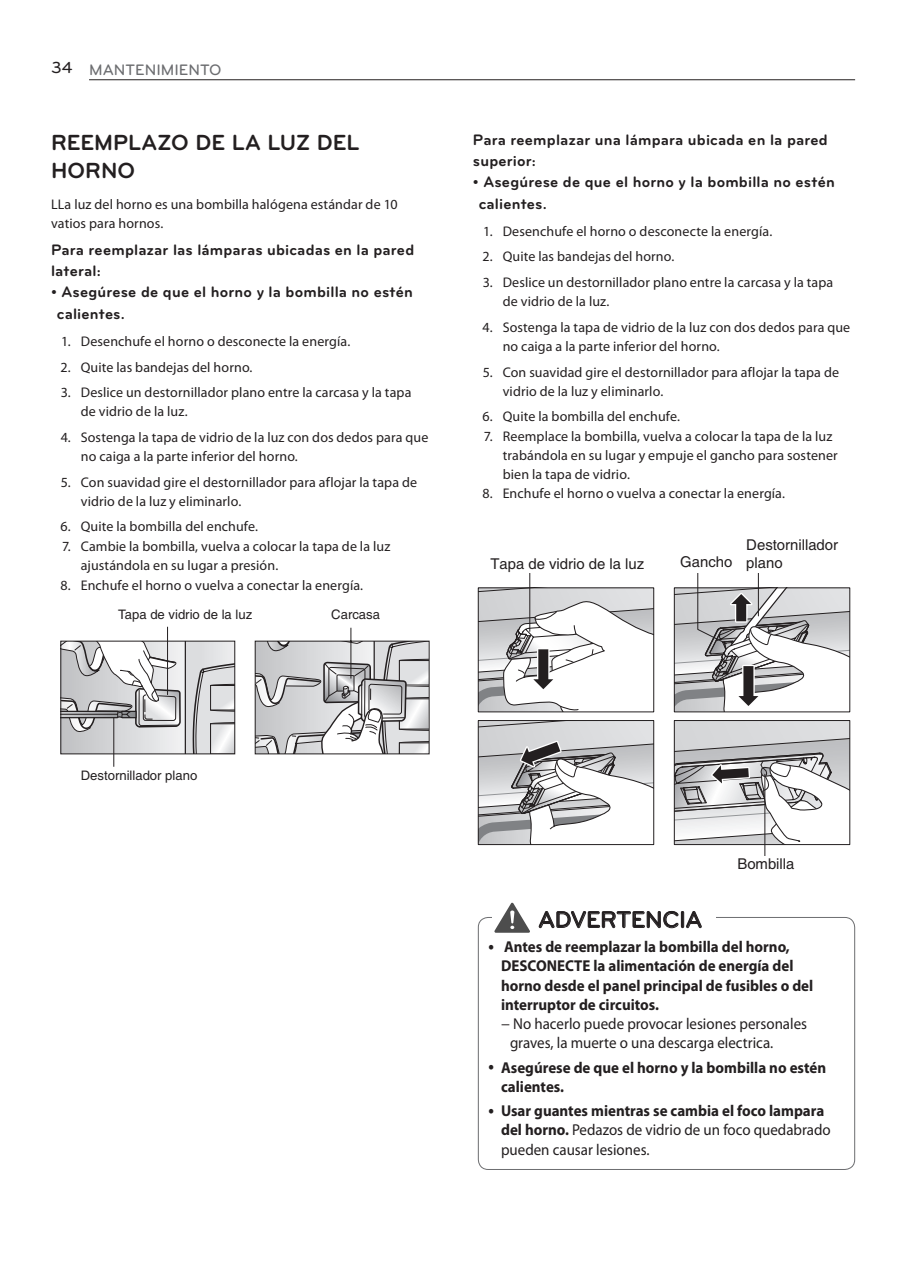
<style>
.page{position:relative;width:905px;height:1278px;background:#fff}
.page>*{position:absolute;margin:0;border:0;box-sizing:border-box;transform-origin:0 0}
.t1{font:500 23.62px "Bryant LG";letter-spacing:-.01em;color:#231f20}
.Subtitle1{font:700 22.75px/28px "Bryant LG";letter-spacing:.005em;color:#231f20}
.Subtitle2{font:700 15.75px/21px "Bryant LG";letter-spacing:.01em;color:#231f20}
.Body-Bullet{font:700 15.75px/19.2px "Myriad Pro";color:#231f20;scale:.95 1}
.Body-Bullet-2{font:15.75px/19.2px "Myriad Pro";color:#231f20;scale:.95 1}
.t2{font:500 15.75px "Bryant LG";color:#6c6d70}
.t3{font:14.88px/17.8px "Helvetica";color:#231f20}
.Number_List_Body_Tex{font:14px/19.2px "Myriad Pro";letter-spacing:.01em;color:#231f20}
.Body_Text_-_LG_Style{font:14px/19.2px "Myriad Pro";letter-spacing:.01em;color:#231f20}
.t4{font:13.12px "Helvetica";color:#231f20}
.s1{font-size:16.62px;color:#231f20}
.s2{font-weight:700}
</style>
<div class="page">
<hr style="left:89px;top:79px;width:766px;height:1px;background:#231f20">
<svg style="left:61px;top:626px;width:368px;height:141px"></svg>
<svg style="left:478px;top:588px;width:51px;height:124px"></svg>
<svg style="left:765px;top:720px;width:84px;height:124px"></svg>
<svg style="left:765px;top:588px;width:84px;height:124px"></svg>
<svg style="left:478px;top:720px;width:51px;height:124px;background:#b8b9bb"></svg>
<svg style="left:529px;top:573px;width:236px;height:282px"></svg>
<div style="left:478px;top:917px;width:377px;height:253px;border:1px solid #6c6d70;border-radius:10px"></div>
<div style="left:492px;top:900px;width:224px;height:36px;background:#fff"></div>
<svg style="left:494px;top:903px;width:36px;height:30px"></svg>
<svg style="left:539px;top:911px;width:162px;height:17px"></svg>
<p class="t2" style="left:51px;top:61px;width:172px"><span class="s1">34</span> MANTENIMIENTO</p>
<p class="Subtitle1" style="left:51px;top:128px;width:310px">REEMPLAZO DE LA LUZ DEL<br>HORNO</p>
<p class="Body_Text_-_LG_Style" style="left:51px;top:194px;width:348px">LLa luz del horno es una bombilla halógena estándar de 10 vatios para hornos.</p>
<p class="Subtitle2" style="left:51px;top:239px;width:365px">Para reemplazar las lámparas ubicadas en la pared lateral:</p>
<p class="Subtitle2" style="left:57px;top:281px;width:357px;line-height:21.9px;text-indent:-6px">• Asegúrese de que el horno y la bombilla no estén calientes.</p>
<p class="Number_List_Body_Tex" style="left:61px;top:331px;width:290px">1. Desenchufe el horno o desconecte la energía.</p>
<p class="Number_List_Body_Tex" style="left:61px;top:357px;width:193px">2. Quite las bandejas del horno.</p>
<p class="Number_List_Body_Tex" style="left:81px;top:382px;width:332px;text-indent:-20px">3. Deslice un destornillador plano entre la carcasa y la tapa de vidrio de la luz.</p>
<p class="Number_List_Body_Tex" style="left:81px;top:427px;width:349px;text-indent:-20px">4. Sostenga la tapa de vidrio de la luz con dos dedos para que no caiga a la parte inferior del horno.</p>
<p class="Number_List_Body_Tex" style="left:81px;top:472px;width:338px;text-indent:-20px">5. Con suavidad gire el destornillador para aflojar la tapa de vidrio de la luz y eliminarlo.</p>
<p class="Number_List_Body_Tex" style="left:61px;top:517px;width:199px">6. Quite la bombilla del enchufe.</p>
<p class="Number_List_Body_Tex" style="left:81px;top:536px;width:311px;text-indent:-19px">7. Cambie la bombilla, vuelva a colocar la tapa de la luz ajustándola en su lugar a presión.</p>
<p class="Number_List_Body_Tex" style="left:61px;top:575px;width:304px">8. Enchufe el horno o vuelva a conectar la energía.</p>
<p class="t4" style="left:118px;top:606px;width:135px">Tapa de vidrio de la luz</p>
<p class="t4" style="left:331px;top:606px;width:50px">Carcasa</p>
<p class="Subtitle2" style="left:473px;top:129px;width:356px">Para reemplazar una lámpara ubicada en la pared superior:</p>
<p class="Subtitle2" style="left:479px;top:171px;width:357px;line-height:21.9px;text-indent:-6px">• Asegúrese de que el horno y la bombilla no estén calientes.</p>
<p class="Number_List_Body_Tex" style="left:483px;top:221px;width:290px">1. Desenchufe el horno o desconecte la energía.</p>
<p class="Number_List_Body_Tex" style="left:482px;top:247px;width:193px">2. Quite las bandejas del horno.</p>
<p class="Number_List_Body_Tex" style="left:502px;top:272px;width:332px;text-indent:-20px">3. Deslice un destornillador plano entre la carcasa y la tapa de vidrio de la luz.</p>
<p class="Number_List_Body_Tex" style="left:502px;top:317px;width:349px;text-indent:-20px">4. Sostenga la tapa de vidrio de la luz con dos dedos para que no caiga a la parte inferior del horno.</p>
<p class="Number_List_Body_Tex" style="left:502px;top:362px;width:338px;text-indent:-20px">5. Con suavidad gire el destornillador para aflojar la tapa de vidrio de la luz y eliminarlo.</p>
<p class="Number_List_Body_Tex" style="left:482px;top:407px;width:199px">6. Quite la bombilla del enchufe.</p>
<p class="Number_List_Body_Tex" style="left:502px;top:426px;width:336px;text-indent:-19px">7. Reemplace la bombilla, vuelva a colocar la tapa de la luz trabándola en su lugar y empuje el gancho para sostener bien la tapa de vidrio.</p>
<p class="Number_List_Body_Tex" style="left:482px;top:484px;width:304px">8. Enchufe el horno o vuelva a conectar la energía.</p>
<p class="t3" style="left:490px;top:555px;width:155px">Tapa de vidrio de la luz</p>
<p class="t3" style="left:680px;top:554px;width:54px">Gancho</p>
<p class="t3" style="left:746px;top:536px;width:93px">Destornillador plano</p>
<p class="t4" style="left:81px;top:768px;width:118px">Destornillador plano</p>
<p class="t1" style="left:538px;top:905px;width:165px">ADVERTENCIA</p>
<p class="t3" style="left:737px;top:855px;width:59px">Bombilla</p>
<p class="Body-Bullet" style="left:504px;top:936px;width:302px">Antes de reemplazar la bombilla del horno,</p>
<p class="Body-Bullet" style="left:501px;top:956px;width:309px">DESCONECTE la alimentación de energía del</p>
<p class="Body-Bullet" style="left:501px;top:975px;width:330px">horno desde el panel principal de fusibles o del</p>
<p class="Body-Bullet" style="left:501px;top:994px;width:168px">interruptor de circuitos.</p>
<p class="Body-Bullet-2" style="left:501px;top:1014px;width:323px">− No hacerlo puede provocar lesiones personales</p>
<p class="Body-Bullet-2" style="left:510px;top:1033px;width:278px">graves, la muerte o una descarga electrica.</p>
<p class="Body-Bullet" style="left:501px;top:1057px;width:344px">Asegúrese de que el horno y la bombilla no estén calientes.</p>
<p class="Body-Bullet-2" style="left:501px;top:1101px;width:348px"><span class="s2">Usar guantes mientras se cambia el foco lampara del horno.</span> Pedazos de vidrio de un foco quedabrado pueden causar lesiones.</p>
</div>
